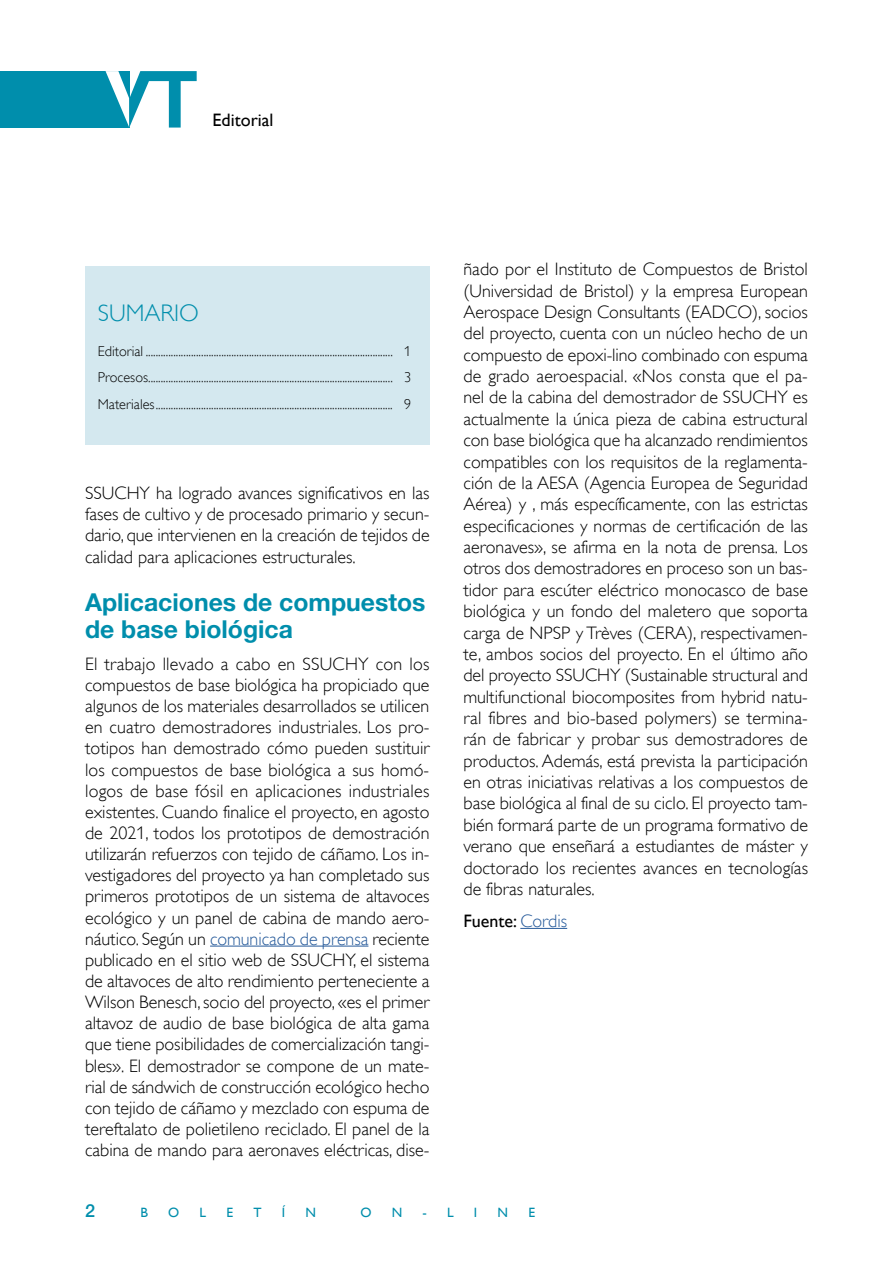
<style>
.page{position:relative;width:893px;height:1263px;background:#fff}
.page>*{position:absolute;margin:0;border:0;box-sizing:border-box;transform-origin:0 0}
.t1{font:700 24.75px/27.2px "Helvetica Neue LT Std";color:#008eac}
.t2{font:300 24px "Gill Alt One";color:#008eac}
.t3{font:300 18px/21.3px "Gill Alt One";color:#000;text-align:justify}
.t4{font:18px "Gill Alt One";color:#000}
.t5{font:500 18px "Helvetica Neue LT Std";color:#008eac}
.t6{font:300 14.25px/26.5px "Gill Alt One";color:#000;text-align:justify}
.t7{font:13.5px "Gill Alt One";color:#008eac}
.s1{color:#275b9b}
.s2{font-weight:300;color:#275b9b}
</style>
<div class="page">
<div style="left:0;top:71px;width:129px;height:57px;background:#008eac"></div>
<svg style="left:106px;top:71px;width:91px;height:57px"></svg>
<hr style="left:210px;top:946px;width:158px;height:1px;background:#275b9b">
<hr style="left:520px;top:928px;width:47px;height:1px;background:#275b9b">
<div style="left:85px;top:266px;width:344px;height:179px;background:#d4e8ef"></div>
<p class="t4" style="left:213px;top:110px;width:62px">Editorial</p>
<h2 class="t2" style="left:98px;top:299px;width:103px">SUMARIO</h2>
<p class="t6" style="left:98px;top:338px;width:315px">Editorial .................................................................................................. 1<br>Procesos................................................................................................. 3<br>Materiales.............................................................................................. 9</p>
<p class="t3" style="left:85px;top:482px;width:346px">SSUCHY ha logrado avances significativos en las fases de cultivo y de procesado primario y secun&shy;dario, que intervienen en la creación de tejidos de calidad para aplicaciones estructurales.</p>
<h1 class="t1" style="left:85px;top:588px;width:342px">Aplicaciones de compuestos de base biológica</h1>
<p class="t3" style="left:85px;top:653px;width:346px">El trabajo llevado a cabo en SSUCHY con los compuestos de base biológica ha propiciado que algunos de los materiales desarrollados se utilicen en cuatro demostradores industriales. Los pro&shy;totipos han demostrado cómo pueden sustituir los compuestos de base biológica a sus homó&shy;logos de base fósil en aplicaciones industriales existentes. Cuando finalice el proyecto, en agosto de 2021, todos los prototipos de demostración utilizarán refuerzos con tejido de cáñamo. Los in&shy;vestigadores del proyecto ya han completado sus primeros prototipos de un sistema de altavoces ecológico y un panel de cabina de mando aero&shy;náutico. Según un <span class="s1">comunicado de prensa</span> reciente publicado en el sitio web de SSUCHY, el sistema de altavoces de alto rendimiento perteneciente a Wilson Benesch, socio del proyecto, «es el primer altavoz de audio de base biológica de alta gama que tiene posibilidades de comercialización tangi&shy;bles». El demostrador se compone de un mate&shy;rial de sándwich de construcción ecológico hecho con tejido de cáñamo y mezclado con espuma de tereftalato de polietileno reciclado. El panel de la cabina de mando para aeronaves eléctricas, dise-</p>
<p class="t3" style="left:463px;top:258px;width:346px">ñado por el Instituto de Compuestos de Bristol (Universidad de Bristol) y la empresa European Aerospace Design Consultants (EADCO), socios del proyecto, cuenta con un núcleo hecho de un compuesto de epoxi-lino combinado con espuma de grado aeroespacial. «Nos consta que el pa&shy;nel de la cabina del demostrador de SSUCHY es actualmente la única pieza de cabina estructural con base biológica que ha alcanzado rendimientos compatibles con los requisitos de la reglamenta&shy;ción de la AESA (Agencia Europea de Seguridad Aérea) y , más específicamente, con las estrictas especificaciones y normas de certificación de las aeronaves», se afirma en la nota de prensa. Los otros dos demostradores en proceso son un bas&shy;tidor para escúter eléctrico monocasco de base biológica y un fondo del maletero que soporta carga de NPSP y Trèves (CERA), respectivamen&shy;te, ambos socios del proyecto. En el último año del proyecto SSUCHY (Sustainable structural and multifunctional biocomposites from hybrid natu&shy;ral fibres and bio-based polymers) se termina&shy;rán de fabricar y probar sus demostradores de productos. Además, está prevista la participación en otras iniciativas relativas a los compuestos de base biológica al final de su ciclo. El proyecto tam&shy;bién formará parte de un programa formativo de verano que enseñará a estudiantes de máster y doctorado los recientes avances en tecnologías de fibras naturales.</p>
<p class="t4" style="left:463px;top:910px;width:105px">Fuente: <span class="s2">Cordis</span></p>
<p class="t5" style="left:85px;top:1200px;width:12px">2</p>
<p class="t7" style="left:140px;top:1205px;width:9px">B</p>
<p class="t7" style="left:168px;top:1205px;width:13px">O</p>
<p class="t7" style="left:200px;top:1205px;width:8px">L</p>
<p class="t7" style="left:226px;top:1205px;width:8px">E</p>
<p class="t7" style="left:253px;top:1205px;width:10px">T</p>
<p class="t7" style="left:282px;top:1205px;width:5px">Í</p>
<p class="t7" style="left:306px;top:1205px;width:12px">N</p>
<p class="t7" style="left:360px;top:1205px;width:13px">O</p>
<p class="t7" style="left:392px;top:1205px;width:12px">N</p>
<p class="t7" style="left:422px;top:1205px;width:33px">- L</p>
<p class="t7" style="left:474px;top:1205px;width:5px">I</p>
<p class="t7" style="left:498px;top:1205px;width:12px">N</p>
<p class="t7" style="left:528px;top:1205px;width:8px">E</p>
</div>
